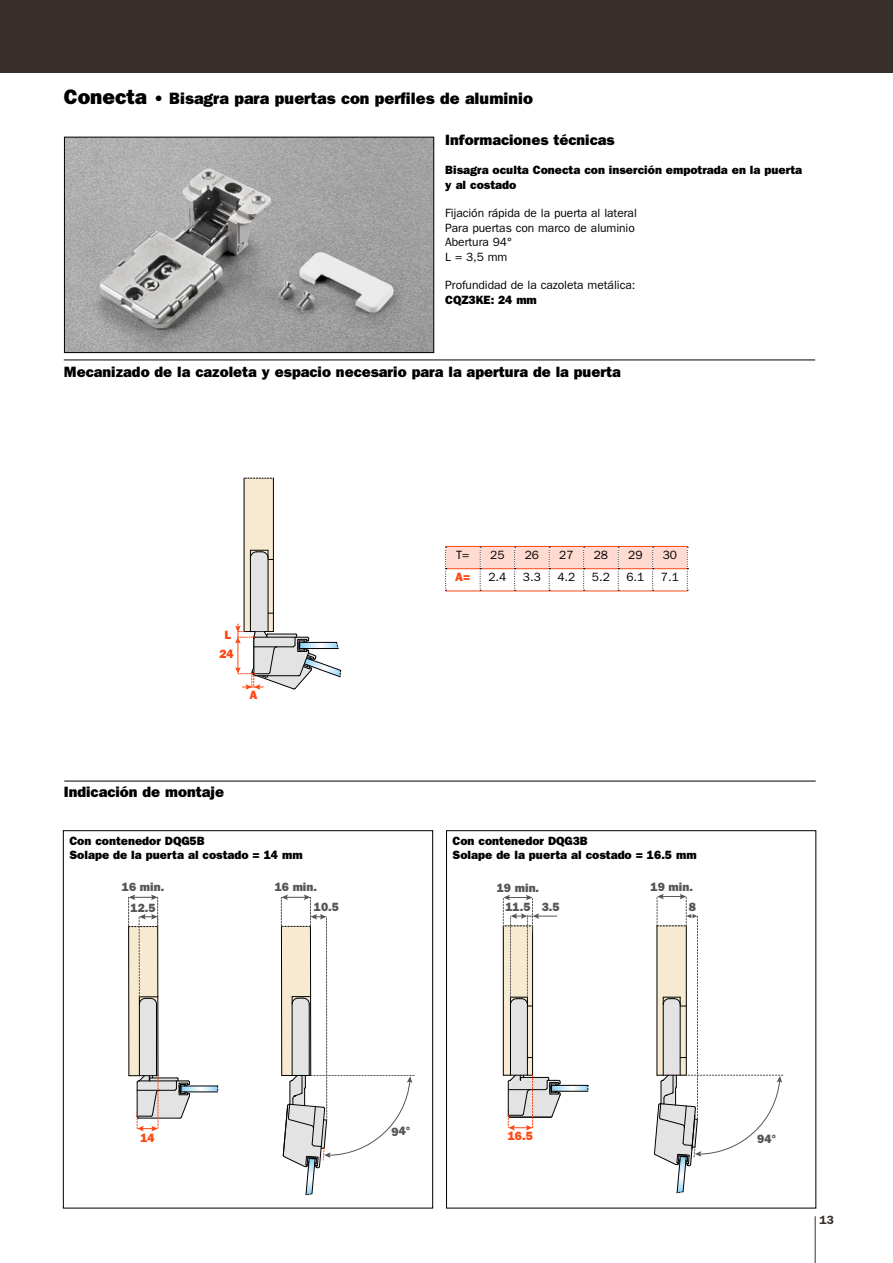
<style>
.page{position:relative;width:893px;height:1263px;background:#fff}
.page>*{position:absolute;margin:0;border:0;box-sizing:border-box;transform-origin:0 0}
.t1{font:16.5px "ITC Franklin Gothic Std Hvy";color:#000}
.t2{font:15px "ITC Franklin Gothic Std Hvy";color:#000}
.t3{font:12px/14.4px "ITC Franklin Gothic Std Hvy";color:#000}
.t4{font:12px/14.4px "ITC Franklin Gothic Std";letter-spacing:-.005em;color:#000}
.t5{font:12px "ITC Franklin Gothic Std Hvy";color:#565656}
.t6{font:12px "ITC Franklin Gothic Std Hvy";color:#ff4713}
.t7{font:600 12px "ITC Franklin Gothic Std";color:#392f2d}
.s1{font-size:21px}
</style>
<div class="page">
<div style="left:0;top:0;width:893px;height:72px;background:#392f2d"></div>
<img style="left:66px;top:139px;width:366px;height:212px">
<div style="left:64px;top:137px;width:370px;height:216px;border:1px solid #000"></div>
<hr style="left:64px;top:360px;width:751px;height:1px;background:#000">
<hr style="left:64px;top:781px;width:752px;height:1px;background:#000">
<svg style="left:654px;top:894px;width:129px;height:299px"></svg>
<svg style="left:503px;top:895px;width:86px;height:235px"></svg>
<div style="left:446px;top:830px;width:370px;height:378px;border:1px solid #000"></div>
<svg style="left:128px;top:894px;width:90px;height:237px"></svg>
<div style="left:63px;top:830px;width:370px;height:378px;border:1px solid #000"></div>
<hr style="left:445px;top:591px;width:35px;height:1px;background:#ff4713">
<hr style="left:480px;top:591px;width:35px;height:1px;background:#ff4713">
<hr style="left:515px;top:591px;width:34px;height:1px;background:#ff4713">
<hr style="left:549px;top:591px;width:35px;height:1px;background:#ff4713">
<hr style="left:584px;top:591px;width:34px;height:1px;background:#ff4713">
<hr style="left:618px;top:591px;width:35px;height:1px;background:#ff4713">
<hr style="left:653px;top:591px;width:35px;height:1px;background:#ff4713">
<svg style="left:445px;top:546px;width:243px;height:45px"></svg>
<svg style="left:235px;top:478px;width:107px;height:212px"></svg>
<hr style="left:815px;top:1216px;width:1px;height:47px;background:#392f2d">
<svg style="left:280px;top:894px;width:135px;height:301px"></svg>
<h1 class="t1" style="left:64px;top:88px;width:471px"><span class="s1">Conecta</span> • Bisagra para puertas con perfiles de aluminio</h1>
<p class="t2" style="left:445px;top:131px;width:171px">Informaciones técnicas</p>
<p class="t3" style="left:445px;top:163px;width:358px">Bisagra oculta Conecta con inserción empotrada en la puerta y al costado</p>
<p class="t4" style="left:445px;top:206px;width:193px">Fijación rápida de la puerta al lateral<br>Para puertas con marco de aluminio<br>Abertura 94°<br>L = 3,5 mm</p>
<p class="t4" style="left:445px;top:278px;width:192px">Profundidad de la cazoleta metálica:</p>
<p class="t3" style="left:445px;top:292px;width:93px">CQZ3KE: 24 mm</p>
<p class="t2" style="left:64px;top:363px;width:559px">Mecanizado de la cazoleta y espacio necesario para la apertura de la puerta</p>
<p class="t6" style="left:225px;top:627px;width:8px">L</p>
<p class="t6" style="left:219px;top:647px;width:16px">24</p>
<p class="t6" style="left:249px;top:687px;width:9px">A</p>
<p class="t2" style="left:64px;top:783px;width:162px">Indicación de montaje</p>
<p class="t3" style="left:69px;top:834px;width:235px">Con contenedor DQG5B<br>Solape de la puerta al costado = 14 mm</p>
<p class="t5" style="left:122px;top:880px;width:44px">16 min.</p>
<p class="t5" style="left:275px;top:880px;width:44px">16 min.</p>
<p class="t5" style="left:131px;top:901px;width:27px">12.5</p>
<p class="t5" style="left:314px;top:900px;width:27px">10.5</p>
<p class="t4" style="left:456px;top:548px;width:15px">T=</p>
<p class="t4" style="left:490px;top:548px;width:16px">25</p>
<p class="t4" style="left:525px;top:548px;width:16px">26</p>
<p class="t4" style="left:559px;top:548px;width:16px">27</p>
<p class="t4" style="left:594px;top:548px;width:16px">28</p>
<p class="t4" style="left:628px;top:548px;width:16px">29</p>
<p class="t4" style="left:663px;top:548px;width:16px">30</p>
<p class="t6" style="left:455px;top:570px;width:17px">A=</p>
<p class="t4" style="left:488px;top:570px;width:19px">2.4</p>
<p class="t4" style="left:523px;top:570px;width:19px">3.3</p>
<p class="t4" style="left:557px;top:570px;width:19px">4.2</p>
<p class="t4" style="left:592px;top:570px;width:19px">5.2</p>
<p class="t4" style="left:626px;top:570px;width:19px">6.1</p>
<p class="t4" style="left:661px;top:570px;width:19px">7.1</p>
<p class="t3" style="left:453px;top:834px;width:246px">Con contenedor DQG3B<br>Solape de la puerta al costado = 16.5 mm</p>
<p class="t5" style="left:497px;top:881px;width:44px">19 min.</p>
<p class="t5" style="left:505px;top:900px;width:56px">11.5 3.5</p>
<p class="t5" style="left:650px;top:880px;width:44px">19 min.</p>
<p class="t5" style="left:689px;top:900px;width:9px">8</p>
<p class="t6" style="left:140px;top:1131px;width:16px">14</p>
<p class="t6" style="left:508px;top:1129px;width:27px">16.5</p>
<p class="t5" style="left:757px;top:1132px;width:21px">94°</p>
<p class="t7" style="left:819px;top:1213px;width:16px">13</p>
</div>
